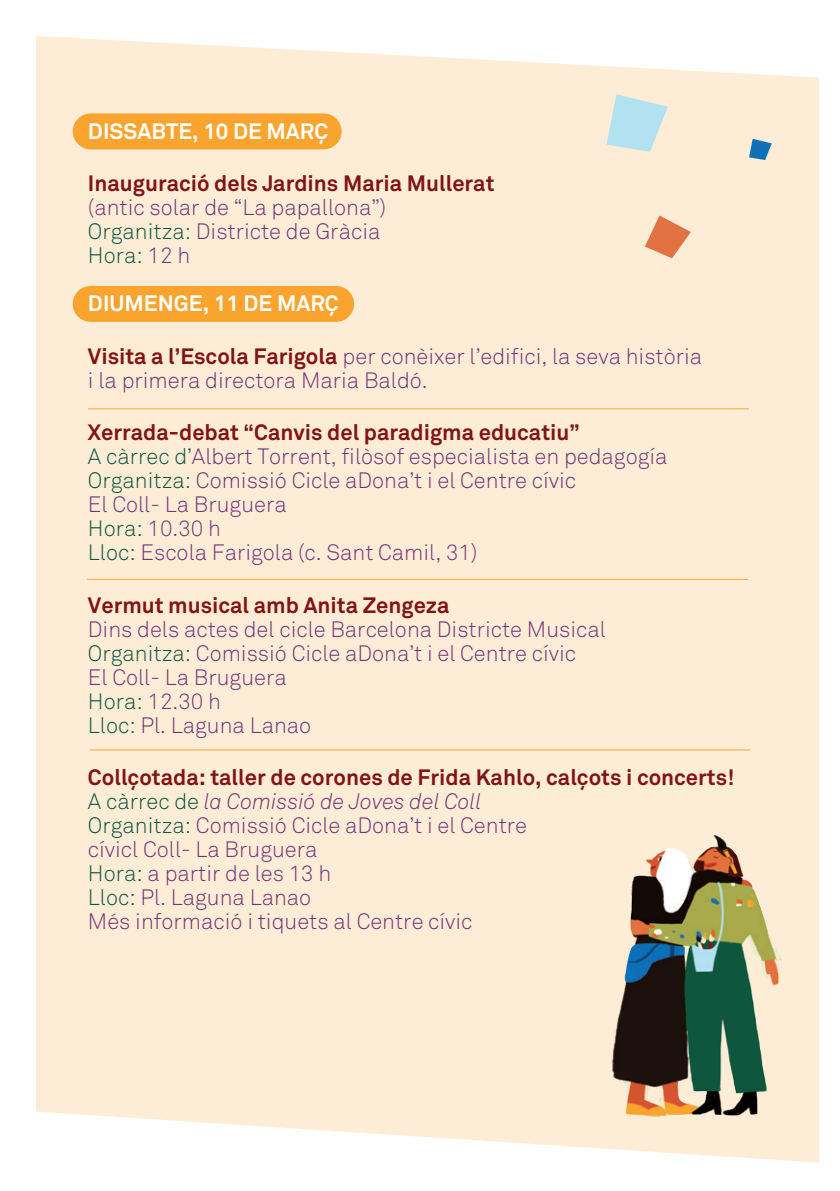
<style>
.page{position:relative;width:840px;height:1191px;background:#fff}
.page>*{position:absolute;margin:0;border:0;box-sizing:border-box;transform-origin:0 0}
.t1{font:300 22px/24px "Akkurat";color:#743377}
.t2{font:700 22px "Akkurat";color:#811416}
.t3{font:700 22px "Akkurat";color:#fff}
.s1{color:#10553e}
.s2{font-weight:700;color:#811416}
.s3{font-style:italic}
</style>
<div class="page">
<div style="left:36px;top:36px;width:782px;height:1126px;background:#fdedd6"></div>
<div style="left:91px;top:113px;width:232px;height:36px;background:#f9a42e"></div>
<div style="left:91px;top:286px;width:245px;height:36px;background:#f9a42e"></div>
<img style="left:495px;top:781px;width:324px;height:361px">
<svg style="left:644px;top:215px;width:46px;height:43px;background:#eeaa84"></svg>
<svg style="left:606px;top:94px;width:61px;height:58px;background:#cae4e8"></svg>
<svg style="left:748px;top:139px;width:23px;height:21px"></svg>
<hr style="left:88px;top:408px;width:660px;height:1px;background:#f9a42e">
<hr style="left:87px;top:579px;width:660px;height:1px;background:#f9a42e">
<hr style="left:90px;top:749px;width:659px;height:1px;background:#f9a42e">
<p class="t3" style="left:88px;top:117px;width:242px">DISSABTE, 10 DE MARÇ</p>
<p class="t2" style="left:88px;top:170px;width:408px">Inauguració dels Jardins Maria Mullerat</p>
<p class="t1" style="left:88px;top:196px;width:299px">(antic solar de “La papallona”)<br><span class="s1">Organitza:</span> Districte de Gràcia<br><span class="s1">Hora:</span> 12 h</p>
<p class="t3" style="left:88px;top:290px;width:252px">DIUMENGE, 11 DE MARÇ</p>
<p class="t1" style="left:88px;top:344px;width:615px"><span class="s2">Visita a l’Escola Farigola</span> per conèixer l’edifici, la seva història i la primera directora Maria Baldó.</p>
<p class="t1" style="left:88px;top:421px;width:580px"><span class="s2">Xerrada-debat “Canvis del paradigma educatiu”<br></span><span class="s1">A càrrec d’</span>Albert Torrent, filòsof especialista en pedagogía <span class="s1">Organitza:</span> Comissió Cicle aDona’t i el Centre cívic<br>El Coll- La Bruguera<br><span class="s1">Hora:</span> 10.30 h<br><span class="s1">Lloc:</span> Escola Farigola (c. Sant Camil, 31)</p>
<p class="t2" style="left:88px;top:591px;width:363px">Vermut musical amb Anita Zengeza</p>
<p class="t1" style="left:88px;top:617px;width:519px">Dins dels actes del cicle Barcelona Districte Musical<br><span class="s1">Organitza:</span> Comissió Cicle aDona’t i el Centre cívic<br>El Coll- La Bruguera<br><span class="s1">Hora:</span> 12.30 h<br><span class="s1">Lloc:</span> Pl. Laguna Lanao</p>
<p class="t1" style="left:88px;top:765px;width:647px"><span class="s2">Collçotada: taller de corones de Frida Kahlo, calçots i concerts!<br></span><span class="s1">A càrrec de</span> <span class="s3">la Comissió de Joves del Coll<br></span><span class="s1">Organitza:</span> Comissió Cicle aDona’t i el Centre<br>cívicl Coll- La Bruguera<br><span class="s1">Hora:</span> a partir de les 13 h<br><span class="s1">Lloc:</span> Pl. Laguna Lanao<br>Més informació i tiquets al Centre cívic</p>
</div>
